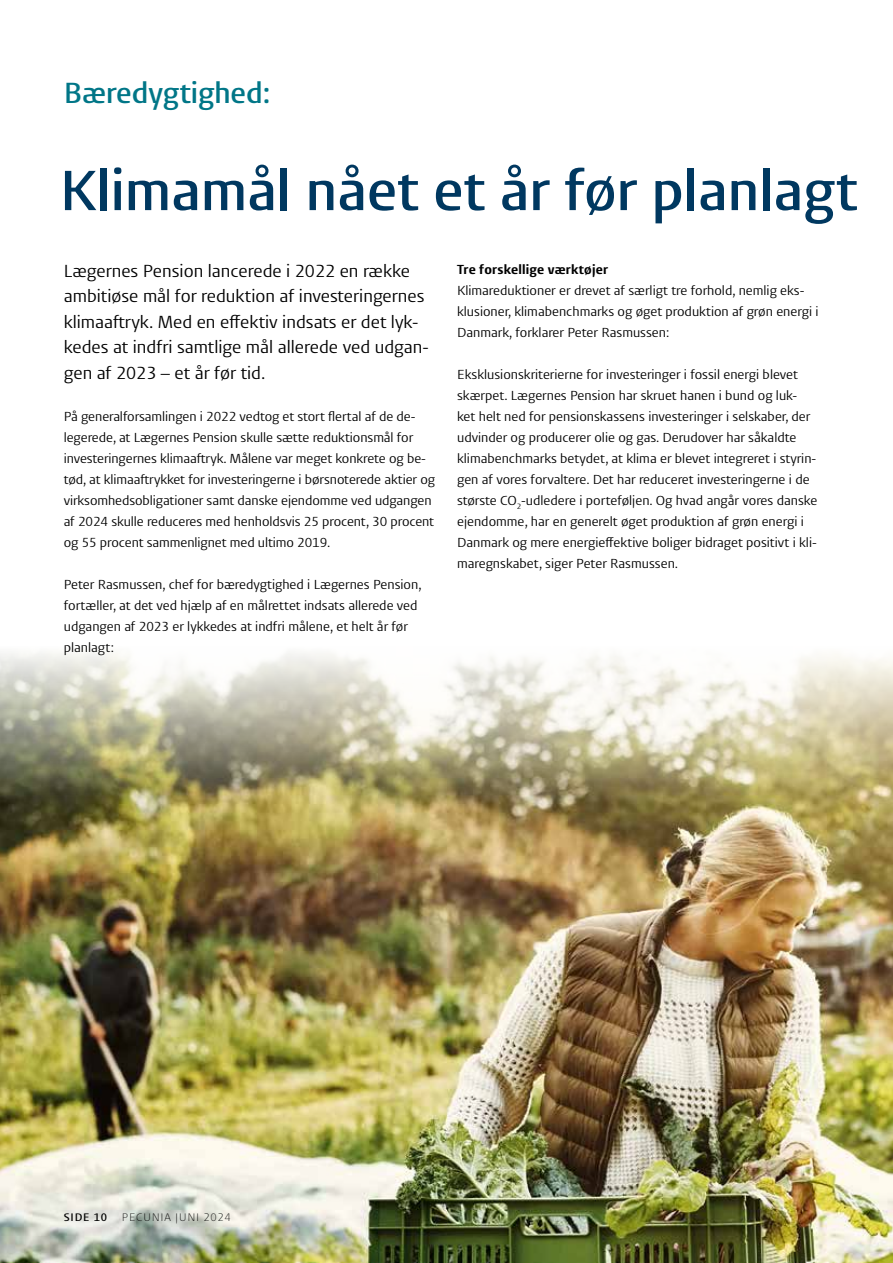
<style>
.page{position:relative;width:893px;height:1263px;background:#fff}
.page>*{position:absolute;margin:0;border:0;box-sizing:border-box;transform-origin:0 0}
.t1{font:600 58.2px "Aad Pro";color:#003860}
.t2{font:600 30px "Aad Pro";color:#007687}
.t3{font:18px/25.5px "Aad Pro";color:#000}
.t4{font:13.5px/21px "Aad Pro";color:#000}
.t5{font:700 13.5px "Aad Pro";letter-spacing:.015em;color:#000}
.t6{font:300 11.25px "Aad Pro";letter-spacing:.07em;color:#000}
.t7{font:600 11.25px "Aad Pro";letter-spacing:.07em;color:#000}
</style>
<div class="page">
<img style="left:0;top:813px;width:893px;height:450px">
<img style="left:0;top:652px;width:893px;height:161px">
<h2 class="t2" style="left:64px;top:68px;width:208px">Bæredygtighed:</h2>
<h1 class="t1" style="left:60px;top:142px;width:799px">Klimamål nået et år før planlagt</h1>
<p class="t5" style="left:457px;top:258px;width:152px">Tre forskellige værktøjer</p>
<p class="t4" style="left:457px;top:278px;width:363px">Klimareduktioner er drevet af særligt tre forhold, nemlig eks&shy;klusioner, klimabenchmarks og øget produktion af grøn energi i<br>Danmark, forklarer Peter Rasmussen:</p>
<p class="t4" style="left:457px;top:362px;width:362px">Eksklusionskriterierne for investeringer i fossil energi blevet skærpet. Lægernes Pension har skruet hanen i bund og luk&shy;ket helt ned for pensionskassens investeringer i selskaber, der udvinder og producerer olie og gas. Derudover har såkaldte klimabenchmarks betydet, at klima er blevet integreret i styrin&shy;gen af vores forvaltere. Det har reduceret investeringerne i de største CO<sub>2</sub>-udledere i porteføljen. Og hvad angår vores danske ejendomme, har en generelt øget produktion af grøn energi i Danmark og mere energieffektive boliger bidraget positivt i kli&shy;maregnskabet, siger Peter Rasmussen.</p>
<h3 class="t3" style="left:64px;top:256px;width:366px">Lægernes Pension lancerede i 2022 en række ambitiøse mål for reduktion af investeringernes klimaaftryk. Med en effektiv indsats er det lyk&shy;kedes at indfri samtlige mål allerede ved udgan&shy;gen af 2023 – et år før tid.</h3>
<p class="t4" style="left:64px;top:404px;width:373px">På generalforsamlingen i 2022 vedtog et stort flertal af de de&shy;legerede, at Lægernes Pension skulle sætte reduktionsmål for investeringernes klimaaftryk. Målene var meget konkrete og be&shy;tød, at klimaaftrykket for investeringerne i børsnoterede aktier og virksomhedsobligationer samt danske ejendomme ved udgangen af 2024 skulle reduceres med henholdsvis 25 procent, 30 procent og 55 procent sammenlignet med ultimo 2019.</p>
<p class="t4" style="left:64px;top:572px;width:359px">Peter Rasmussen, chef for bæredygtighed i Lægernes Pension, fortæller, at det ved hjælp af en målrettet indsats allerede ved udgangen af 2023 er lykkedes at indfri målene, et helt år før planlagt:</p>
<p class="t7" style="left:64px;top:1208px;width:45px">SIDE 10</p>
<p class="t6" style="left:122px;top:1208px;width:110px">PECUNIA JUNI 2024</p>
</div>
